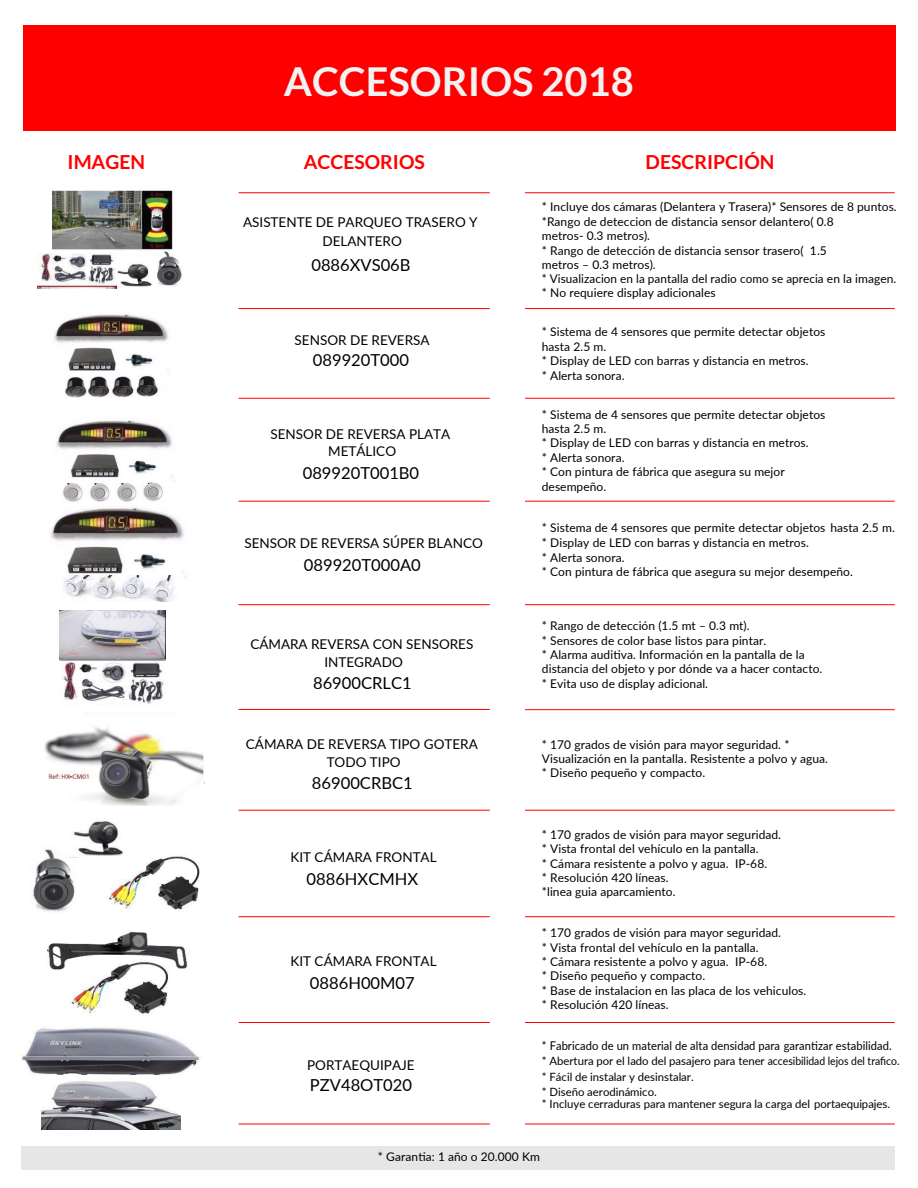
<style>
.page{position:relative;width:918px;height:1188px;background:#fff}
.page>*{position:absolute;margin:0;border:0;box-sizing:border-box;transform-origin:0 0}
.t1{font:700 39.9px "Lato";color:#f2f2f2}
.t2{font:700 19.35px "Lato";color:#f00}
.t3{font:16.5px "Lato";color:#000}
.t4{font:13.5px/17.4px "Lato";color:#000;text-align:center}
.t5{font:12px/14.4px "Lato";letter-spacing:.005em;color:#000}
.t6{font:12px "Lato";letter-spacing:.005em;color:#000;scale:.93 1}
.t7{font:11.4px/16px "Lato";color:#000}
</style>
<div class="page">
<img style="left:71px;top:974px;width:97px;height:42px">
<div style="left:23px;top:25px;width:872px;height:106px;background:#f00"></div>
<hr style="left:238px;top:192px;width:252px;height:1px;background:#f00">
<hr style="left:525px;top:192px;width:370px;height:1px;background:#f00">
<hr style="left:238px;top:308px;width:252px;height:1px;background:#f00">
<hr style="left:525px;top:308px;width:370px;height:1px;background:#f00">
<hr style="left:238px;top:398px;width:252px;height:1px;background:#f00">
<hr style="left:525px;top:398px;width:370px;height:1px;background:#f00">
<hr style="left:238px;top:501px;width:252px;height:1px;background:#f00">
<hr style="left:525px;top:501px;width:370px;height:1px;background:#f00">
<hr style="left:238px;top:604px;width:252px;height:1px;background:#f00">
<hr style="left:525px;top:604px;width:370px;height:1px;background:#f00">
<hr style="left:238px;top:709px;width:252px;height:1px;background:#f00">
<hr style="left:525px;top:709px;width:370px;height:1px;background:#f00">
<hr style="left:238px;top:810px;width:252px;height:1px;background:#f00">
<hr style="left:525px;top:810px;width:370px;height:1px;background:#f00">
<hr style="left:238px;top:916px;width:252px;height:1px;background:#f00">
<hr style="left:525px;top:916px;width:370px;height:1px;background:#f00">
<hr style="left:238px;top:1022px;width:252px;height:1px;background:#f00">
<hr style="left:525px;top:1022px;width:370px;height:1px;background:#f00">
<hr style="left:238px;top:1124px;width:252px;height:1px;background:#f00">
<hr style="left:525px;top:1124px;width:370px;height:1px;background:#f00">
<div style="left:22px;top:1146px;width:873px;height:24px;background:#e6e6e6"></div>
<img style="left:151px;top:249px;width:31px;height:37px">
<img style="left:116px;top:263px;width:40px;height:24px">
<img style="left:53px;top:190px;width:119px;height:60px">
<img style="left:37px;top:254px;width:79px;height:34px">
<img style="left:54px;top:314px;width:116px;height:84px">
<img style="left:63px;top:483px;width:100px;height:19px">
<img style="left:56px;top:420px;width:118px;height:63px">
<img style="left:50px;top:507px;width:136px;height:71px">
<img style="left:57px;top:576px;width:120px;height:26px">
<img style="left:59px;top:610px;width:106px;height:94px">
<img style="left:44px;top:716px;width:161px;height:89px">
<img style="left:33px;top:849px;width:42px;height:64px">
<img style="left:109px;top:856px;width:91px;height:54px">
<img style="left:67px;top:821px;width:62px;height:37px">
<img style="left:47px;top:931px;width:141px;height:43px">
<img style="left:21px;top:1028px;width:179px;height:47px">
<img style="left:42px;top:1081px;width:139px;height:49px">
<h1 class="t1" style="left:284px;top:59px;width:352px">ACCESORIOS 2018</h1>
<h2 class="t2" style="left:68px;top:151px;width:79px">IMAGEN</h2>
<h2 class="t2" style="left:304px;top:151px;width:123px">ACCESORIOS</h2>
<h2 class="t2" style="left:646px;top:151px;width:130px">DESCRIPCIÓN</h2>
<p class="t4" style="left:243px;top:212px;width:236px;line-height:18.9px">ASISTENTE DE PARQUEO TRASERO Y<br>DELANTERO</p>
<h3 class="t3" style="left:311px;top:253px;width:101px">0886XVS06B</h3>
<p class="t4" style="left:295px;top:331px;width:137px">SENSOR DE REVERSA</p>
<h3 class="t3" style="left:313px;top:349px;width:98px">089920T000</h3>
<p class="t4" style="left:271px;top:425px;width:181px">SENSOR DE REVERSA PLATA<br>METÁLICO</p>
<h3 class="t3" style="left:303px;top:461px;width:118px">089920T001B0</h3>
<p class="t4" style="left:244px;top:534px;width:240px">SENSOR DE REVERSA SÚPER BLANCO</p>
<h3 class="t3" style="left:304px;top:553px;width:118px">089920T000A0</h3>
<p class="t4" style="left:250px;top:635px;width:225px">CÁMARA REVERSA CON SENSORES<br>INTEGRADO</p>
<h3 class="t3" style="left:313px;top:672px;width:100px">86900CRLC1</h3>
<p class="t4" style="left:246px;top:735px;width:234px">CÁMARA DE REVERSA TIPO GOTERA<br>TODO TIPO</p>
<h3 class="t3" style="left:312px;top:772px;width:102px">86900CRBC1</h3>
<p class="t4" style="left:291px;top:848px;width:148px">KIT CÁMARA FRONTAL</p>
<h3 class="t3" style="left:307px;top:867px;width:113px">0886HXCMHX</h3>
<p class="t4" style="left:291px;top:952px;width:148px">KIT CÁMARA FRONTAL</p>
<h3 class="t3" style="left:310px;top:971px;width:106px">0886H00M07</h3>
<p class="t4" style="left:307px;top:1055px;width:109px">PORTAEQUIPAJE</p>
<h3 class="t3" style="left:310px;top:1074px;width:104px">PZV48OT020</h3>
<p class="t5" style="left:542px;top:199px;width:356px">* Incluye dos cámaras (Delantera y Trasera)* Sensores de 8 puntos. *Rango de deteccion de distancia sensor delantero( 0.8<br>metros- 0.3 metros).<br>* Rango de detección de distancia sensor trasero( 1.5<br>metros – 0.3 metros).<br>* Visualizacion en la pantalla del radio como se aprecia en la imagen. * No requiere display adicionales</p>
<p class="t5" style="left:542px;top:324px;width:285px">* Sistema de 4 sensores que permite detectar objetos hasta 2.5 m.<br>* Display de LED con barras y distancia en metros.<br>* Alerta sonora.</p>
<p class="t5" style="left:542px;top:407px;width:285px">* Sistema de 4 sensores que permite detectar objetos hasta 2.5 m.<br>* Display de LED con barras y distancia en metros.<br>* Alerta sonora.<br>* Con pintura de fábrica que asegura su mejor desempeño.</p>
<p class="t5" style="left:542px;top:520px;width:354px">* Sistema de 4 sensores que permite detectar objetos hasta 2.5 m. * Display de LED con barras y distancia en metros.<br>* Alerta sonora.<br>* Con pintura de fábrica que asegura su mejor desempeño.</p>
<p class="t5" style="left:542px;top:618px;width:282px">* Rango de detección (1.5 mt – 0.3 mt).<br>* Sensores de color base listos para pintar.<br>* Alarma auditiva. Información en la pantalla de la distancia del objeto y por dónde va a hacer contacto. * Evita uso de display adicional.</p>
<p class="t5" style="left:542px;top:737px;width:288px">* 170 grados de visión para mayor seguridad. *<br>Visualización en la pantalla. Resistente a polvo y agua. * Diseño pequeño y compacto.</p>
<p class="t5" style="left:542px;top:827px;width:241px">* 170 grados de visión para mayor seguridad. * Vista frontal del vehículo en la pantalla.<br>* Cámara resistente a polvo y agua. IP-68.<br>* Resolución 420 líneas.<br>*linea guia aparcamiento.</p>
<p class="t5" style="left:542px;top:925px;width:266px">* 170 grados de visión para mayor seguridad.<br>* Vista frontal del vehículo en la pantalla.<br>* Cámara resistente a polvo y agua. IP-68.<br>* Diseño pequeño y compacto.<br>* Base de instalacion en las placa de los vehiculos. * Resolución 420 líneas.</p>
<p class="t6" style="left:542px;top:1037px;width:378px">* Fabricado de un material de alta densidad para garantizar estabilidad.</p>
<p class="t7" style="left:542px;top:1052px;width:359px">* Abertura por el lado del pasajero para tener accesibilidad lejos del trafico. * Fácil de instalar y desinstalar.</p>
<p class="t7" style="left:542px;top:1085px;width:350px;line-height:12.5px">* Diseño aerodinámico.<br>* Incluye cerraduras para mantener segura la carga del portaequipajes.</p>
<p class="t5" style="left:378px;top:1149px;width:163px">* Garantia: 1 año o 20.000 Km</p>
</div>
